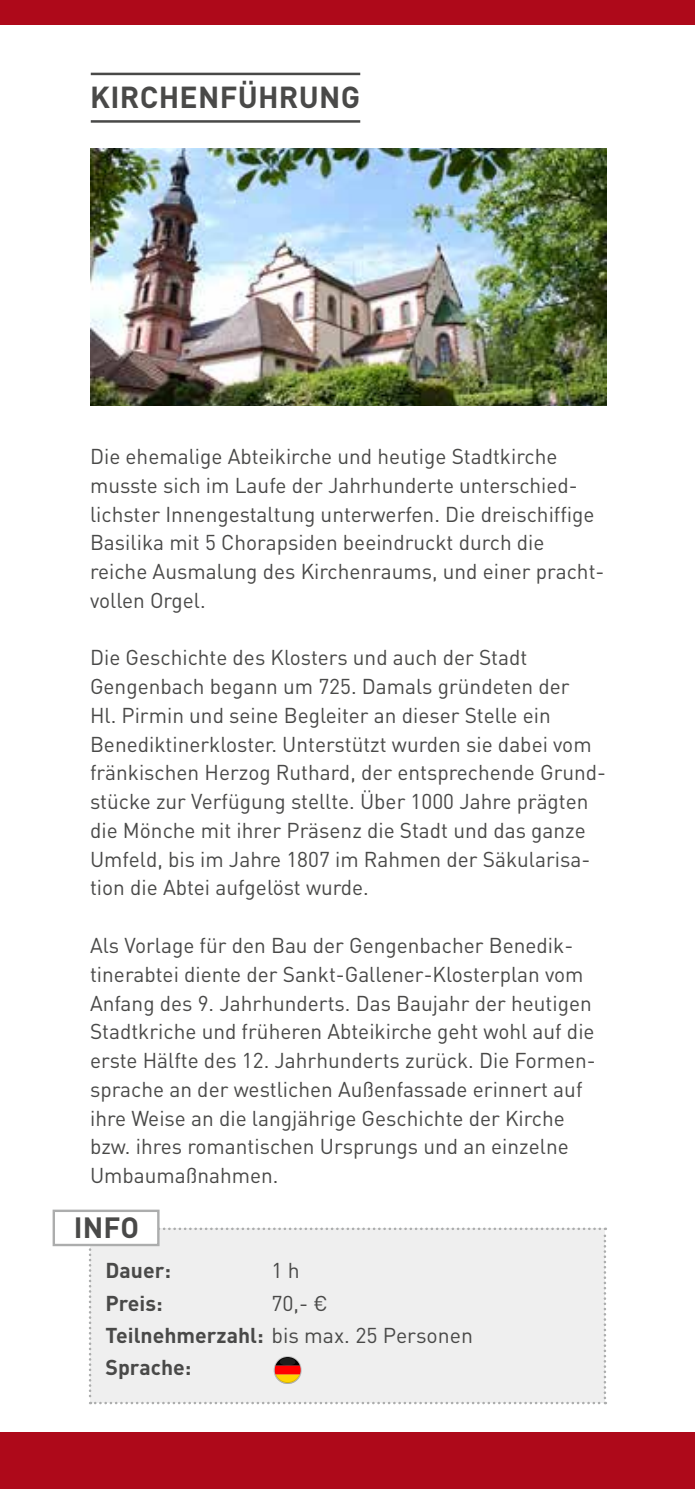
<style>
.page{position:relative;width:695px;height:1489px;background:#fff}
.page>*{position:absolute;margin:0;border:0;box-sizing:border-box;transform-origin:0 0}
.t1{font:700 30px "DIN Pro";letter-spacing:.01em;color:#494948}
.t2{font:700 29px "DIN Pro";color:#494948}
.t3{font:21.25px/28.8px "DIN Pro";color:#494948}
.t4{font:700 21.25px/32px "DIN Pro";color:#494948}
.s1{font-weight:400}
</style>
<div class="page">
<div style="left:0;top:0;width:694px;height:25px;background:#ae091a"></div>
<div style="left:0;top:1431px;width:694px;height:57px;background:#ae091a"></div>
<img style="left:91px;top:149px;width:515px;height:256px">
<hr style="left:91px;top:73px;width:269px;height:2px;background:#494948">
<hr style="left:91px;top:120px;width:269px;height:3px;background:#494948">
<div style="left:53px;top:1209px;width:106px;height:37px;background:#fff;border:2px solid #acadad"></div>
<div style="left:89px;top:1227px;width:517px;height:177px;background:#efefef"></div>
<h1 class="t1" style="left:90px;top:77px;width:271px">KIRCHENFÜHRUNG</h1>
<p class="t3" style="left:90px;top:441px;width:516px">Die ehemalige Abteikirche und heutige Stadtkirche musste sich im Laufe der Jahrhunderte unterschied&shy;lichster Innengestaltung unterwerfen. Die dreischiffige Basilika mit 5 Chorapsiden beeindruckt durch die reiche Ausmalung des Kirchenraums, und einer pracht&shy;vollen Orgel.</p>
<p class="t3" style="left:90px;top:642px;width:517px">Die Geschichte des Klosters und auch der Stadt Gengenbach begann um 725. Damals gründeten der<br>Hl. Pirmin und seine Begleiter an dieser Stelle ein Benediktinerkloster. Unterstützt wurden sie dabei vom fränkischen Herzog Ruthard, der entsprechende Grund&shy;stücke zur Verfügung stellte. Über 1000 Jahre prägten die Mönche mit ihrer Präsenz die Stadt und das ganze Umfeld, bis im Jahre 1807 im Rahmen der Säkularisa&shy;tion die Abtei aufgelöst wurde.</p>
<p class="t3" style="left:90px;top:930px;width:507px">Als Vorlage für den Bau der Gengenbacher Benedik&shy;tinerabtei diente der Sankt-Gallener-Klosterplan vom Anfang des 9. Jahrhunderts. Das Baujahr der heutigen Stadtkriche und früheren Abteikirche geht wohl auf die erste Hälfte des 12. Jahrhunderts zurück. Die Formen&shy;sprache an der westlichen Außenfassade erinnert auf ihre Weise an die langjährige Geschichte der Kirche bzw. ihres romantischen Ursprungs und an einzelne Umbaumaßnahmen.</p>
<h2 class="t2" style="left:74px;top:1207px;width:67px">INFO</h2>
<p class="t4" style="left:105px;top:1253px;width:67px">Dauer:</p>
<p class="t3" style="left:271px;top:1255px;width:30px">1 h</p>
<p class="t4" style="left:105px;top:1285px;width:59px">Preis:</p>
<p class="t4" style="left:105px;top:1285px;width:369px;text-indent:166px"><span class="s1">70,- €<br></span>Teilnehmerzahl: <span class="s1">bis max. 25 Personen<br></span>Sprache:</p>
</div>
